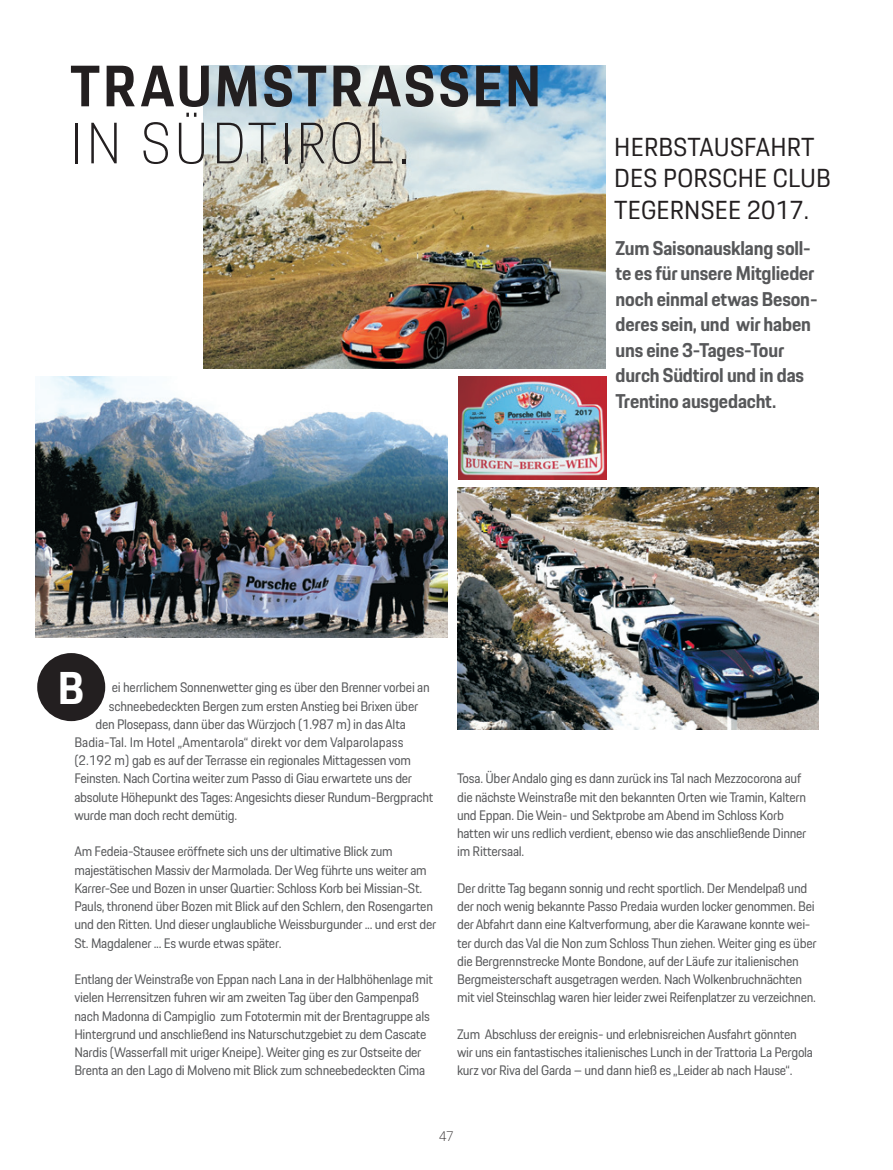
<style>
.page{position:relative;width:893px;height:1170px;background:#fff}
.page>*{position:absolute;margin:0;border:0;box-sizing:border-box;transform-origin:0 0}
.Headline_L{font:700 57px/57px "Porsche Next";letter-spacing:.05em;color:#231f20}
.Introtext__Anleser{font:700 45px "Porsche Next";color:#fff}
.Subline{font:25.5px/31.5px "Porsche Next";letter-spacing:.01em;color:#231f20}
.Introtext__Anleser-2{font:700 19.5px/25.5px "Porsche Next";letter-spacing:-.01em;color:#57585a}
.Fließtext{font:13.5px/18.3px "Porsche Next";letter-spacing:-.02em;color:#57585a}
.Fließtext-2{font:13.5px "Porsche Next";color:#57585a}
.t1{font:100 13.5px "Porsche Next";color:#231f20}
.s1{font-weight:100}
</style>
<div class="page">
<img style="left:457px;top:488px;width:362px;height:241px">
<img style="left:204px;top:66px;width:402px;height:302px">
<img style="left:35px;top:376px;width:413px;height:261px">
<img style="left:458px;top:376px;width:148px;height:103px">
<div style="left:37px;top:653px;width:68px;height:68px;background:#231f20;border-radius:50%"></div>
<p class="Headline_L" style="left:70px;top:58px;width:472px">TRAUMSTRASSEN<br><span class="s1">IN SÜDTIROL.</span></p>
<p class="Subline" style="left:614px;top:131px;width:218px">HERBSTAUSFAHRT<br>DES PORSCHE CLUB<br>TEGERNSEE 2017.</p>
<p class="Introtext__Anleser-2" style="left:615px;top:235px;width:204px">Zum Saisonausklang soll&shy;te es für unsere Mitglieder noch einmal etwas Beson&shy;deres sein, und wir haben uns eine 3-Tages-Tour durch Südtirol und in das<br>Trentino ausgedacht.</p>
<p class="Introtext__Anleser" style="left:58px;top:657px;width:28px">B</p>
<p class="Fließtext" style="left:112px;top:678px;width:319px">ei herrlichem Sonnenwetter ging es über den Brenner vorbei an</p>
<p class="Fließtext" style="left:109px;top:696px;width:311px">schneebedeckten Bergen zum ersten Anstieg bei Brixen über</p>
<p class="Fließtext" style="left:95px;top:714px;width:312px">den Plosepass, dann über das Würzjoch (1.987 m) in das Alta</p>
<p class="Fließtext-2" style="left:74px;top:733px;width:331px">Badia-Tal. Im Hotel „Amentarola“ direkt vor dem Valparolapass</p>
<p class="Fließtext" style="left:74px;top:751px;width:338px">(2.192 m) gab es auf der Terrasse ein regionales Mittagessen vom</p>
<p class="Fließtext" style="left:74px;top:769px;width:339px">Feinsten. Nach Cortina weiter zum Passo di Giau erwartete uns der</p>
<p class="Fließtext" style="left:74px;top:787px;width:360px">absolute Höhepunkt des Tages: Angesichts dieser Rundum-Bergpracht</p>
<p class="Fließtext" style="left:74px;top:806px;width:164px">wurde man doch recht demütig.</p>
<p class="Fließtext" style="left:74px;top:842px;width:363px">Am Fedeia-Stausee eröffnete sich uns der ultimative Blick zum majestätischen Massiv der Marmolada. Der Weg führte uns weiter am Karrer-See und Bozen in unser Quartier: Schloss Korb bei Missian-St.<br>Pauls, thronend über Bozen mit Blick auf den Schlern, den Rosengarten und den Ritten. Und dieser unglaubliche Weissburgunder ... und erst der St. Magdalener ... Es wurde etwas später.</p>
<p class="Fließtext" style="left:74px;top:970px;width:360px">Entlang der Weinstraße von Eppan nach Lana in der Halbhöhenlage mit vielen Herrensitzen fuhren wir am zweiten Tag über den Gampenpaß nach Madonna di Campiglio zum Fototermin mit der Brentagruppe als Hintergrund und anschließend ins Naturschutzgebiet zu dem Cascate Nardis (Wasserfall mit uriger Kneipe). Weiter ging es zur Ostseite der Brenta an den Lago di Molveno mit Blick zum schneebedeckten Cima</p>
<p class="Fließtext" style="left:457px;top:769px;width:351px">Tosa. Über Andalo ging es dann zurück ins Tal nach Mezzocorona auf die nächste Weinstraße mit den bekannten Orten wie Tramin, Kaltern und Eppan. Die Wein- und Sektprobe am Abend im Schloss Korb hatten wir uns redlich verdient, ebenso wie das anschließende Dinner im Rittersaal.</p>
<p class="Fließtext" style="left:457px;top:878px;width:361px">Der dritte Tag begann sonnig und recht sportlich. Der Mendelpaß und der noch wenig bekannte Passo Predaia wurden locker genommen. Bei der Abfahrt dann eine Kaltverformung, aber die Karawane konnte wei&shy;ter durch das Val die Non zum Schloss Thun ziehen. Weiter ging es über die Bergrennstrecke Monte Bondone, auf der Läufe zur italienischen Bergmeisterschaft ausgetragen werden. Nach Wolkenbruchnächten mit viel Steinschlag waren hier leider zwei Reifenplatzer zu verzeichnen.</p>
<p class="Fließtext" style="left:457px;top:1024px;width:357px">Zum Abschluss der ereignis- und erlebnisreichen Ausfahrt gönnten wir uns ein fantastisches italienisches Lunch in der Trattoria La Pergola kurz vor Riva del Garda – und dann hieß es „Leider ab nach Hause“.</p>
<p class="t1" style="left:439px;top:1127px;width:16px">47</p>
</div>
